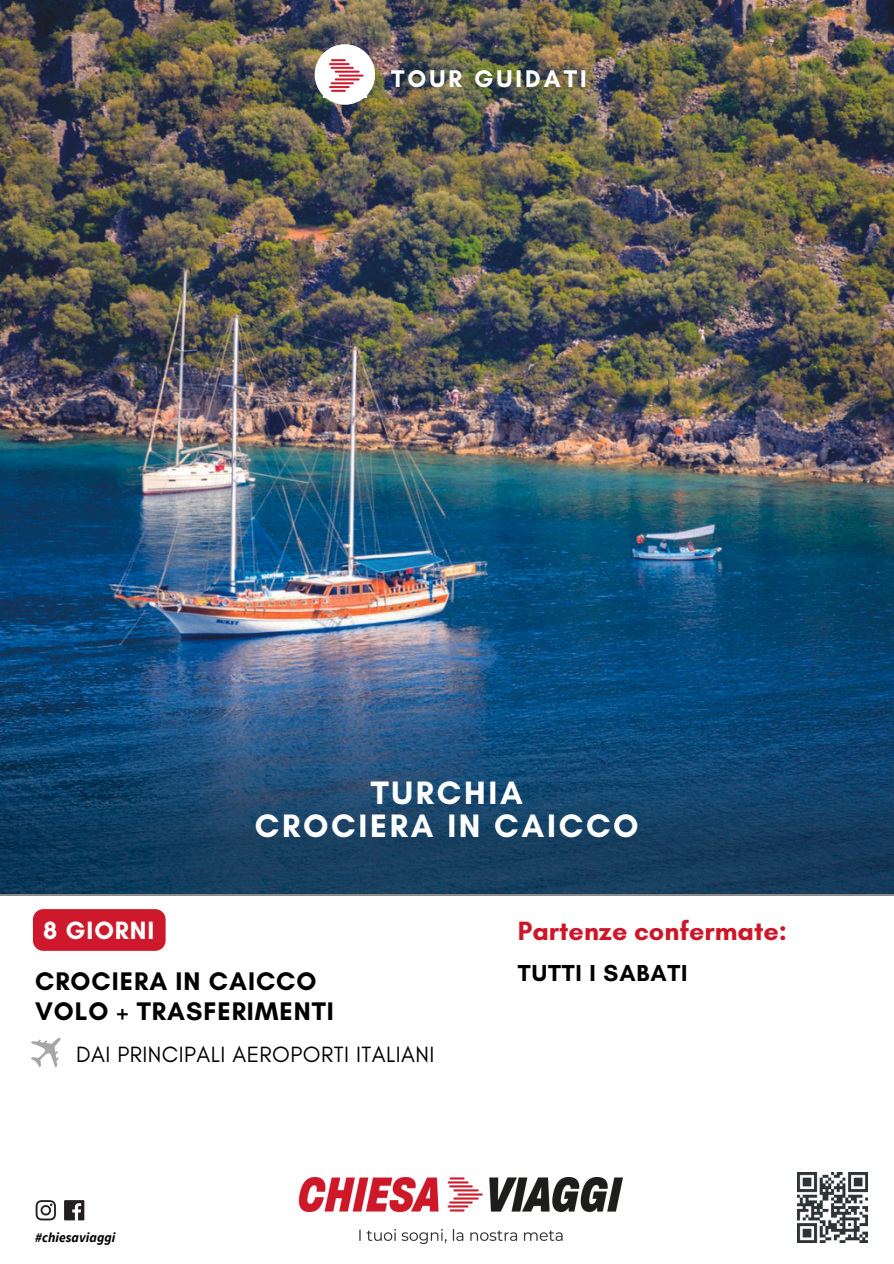
<style>
.page{position:relative;width:894px;height:1264px;background:#fff}
.page>*{position:absolute;margin:0;border:0;box-sizing:border-box;transform-origin:0 0}
.t1{font:700 33px/32.7px "Glacial Indifference";letter-spacing:.085em;color:#fff;text-align:center}
.t2{font:700 26.85px "Glacial Indifference";color:#cd1729}
.t3{font:700 25.95px/30.3px "Glacial Indifference";letter-spacing:.035em;color:#000}
.t4{font:700 25.5px "Glacial Indifference";letter-spacing:.035em;color:#fff}
.t5{font:700 24.6px "Glacial Indifference";letter-spacing:.125em;color:#fff}
.t6{font:700 23.55px "Glacial Indifference";letter-spacing:.035em;color:#000}
.t7{font:22.5px "Glacial Indifference";letter-spacing:.02em;color:#000}
.t8{font:italic 700 13.5px "Source Sans Pro";letter-spacing:.005em;color:#000}
</style>
<div class="page">
<img style="left:0;top:0;width:893px;height:893px">
<img style="left:0;top:389px;width:892px;height:506px">
<div style="left:314px;top:44px;width:61px;height:61px;background:#fff;border-radius:50%"></div>
<img style="left:329px;top:59px;width:35px;height:33px">
<img style="left:298px;top:1177px;width:324px;height:65px">
<img style="left:797px;top:1172px;width:70px;height:70px">
<img style="left:35px;top:1200px;width:50px;height:21px">
<svg style="left:31px;top:1037px;width:30px;height:30px"></svg>
<div style="left:33px;top:909px;width:132px;height:41px;background:#ce192c"></div>
<h2 class="t5" style="left:391px;top:63px;width:197px">TOUR GUIDATI</h2>
<p class="t1" style="left:255px;top:776px;width:385px">TURCHIA<br>CROCIERA IN CAICCO</p>
<h4 class="t4" style="left:43px;top:914px;width:113px">8 GIORNI</h4>
<h2 class="t3" style="left:35px;top:965px;width:300px">CROCIERA IN CAICCO<br>VOLO + TRASFERIMENTI</h2>
<p class="t7" style="left:76px;top:1040px;width:360px">DAI PRINCIPALI AEROPORTI ITALIANI</p>
<p class="t8" style="left:35px;top:1228px;width:82px">#chiesaviaggi</p>
<h5 class="t2" style="left:518px;top:914px;width:270px">Partenze confermate:</h5>
<p class="t6" style="left:518px;top:958px;width:171px">TUTTI I SABATI</p>
</div>
